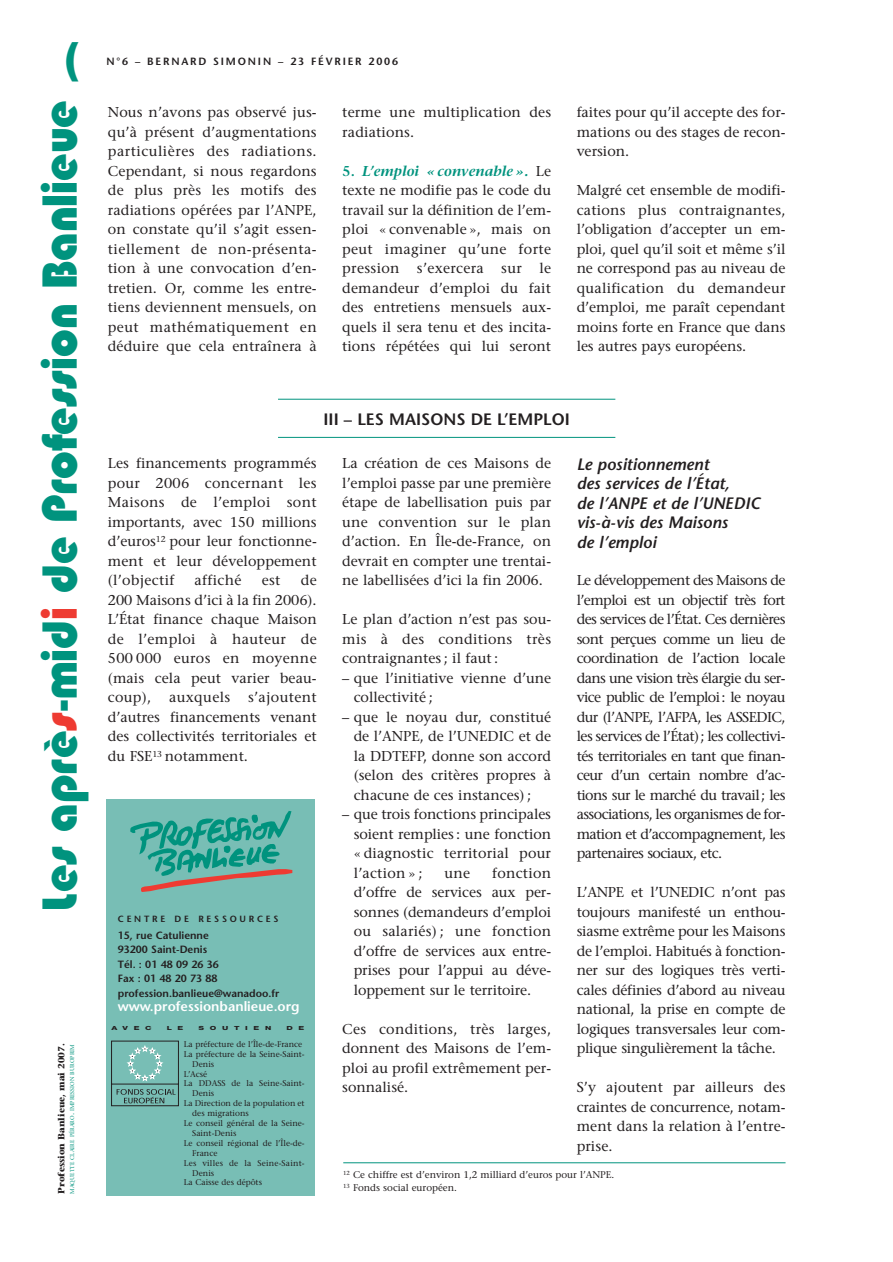
<style>
.page{position:relative;width:893px;height:1262px;background:#fff}
.page>*{position:absolute;margin:0;border:0;box-sizing:border-box;transform-origin:0 0}
.t1{font:900 48px "Blippo BT";color:#00937e}
.t2{font:italic 600 16.5px/19.5px "Stone Sans";color:#231f20}
.t3{font:600 16.5px "Stone Sans";color:#231f20}
.t4{font:14.25px/19.5px "Stone Serif";color:#231f20;text-align:justify}
.t5{font:14.25px "Stone Serif";letter-spacing:.025em;color:#231f20}
.t6{font:600 13.5px "Stone Sans";color:#fff}
.t7{font:600 10.5px/14.4px "Stone Sans";color:#231f20}
.t8{font:600 10.5px "Stone Sans";letter-spacing:.17em;color:#231f20}
.t9{font:9.75px/13.5px "Stone Serif";color:#231f20}
.t10{font:700 9px "Stone Serif";color:#231f20}
.t11{font:600 9px "Stone Sans";letter-spacing:.305em;color:#231f20}
.t12{font:8.25px "Stone Serif";color:#231f20}
.t13{font:8.25px "Stone Serif";letter-spacing:.02em;color:#231f20}
.t14{font:5.7px "Stone Serif";color:#00937e}
.t15{font:800 5.7px "Helvetica Neue";letter-spacing:.675em;color:#231f20;scale:1.5 1}
.s1{color:#ee3b32}
.s2{font-size:7.5px}
.s3{font-weight:600;color:#00937e}
.s4{font-weight:600;font-style:italic;color:#00937e}
</style>
<div class="page">
<hr style="left:278px;top:399px;width:337px;height:1px;background:#00937e">
<hr style="left:278px;top:437px;width:337px;height:1px;background:#00937e">
<div style="left:106px;top:799px;width:209px;height:396px;background:#78beb5"></div>
<svg style="left:111px;top:1040px;width:68px;height:66px"></svg>
<svg style="left:163px;top:811px;width:128px;height:38px"></svg>
<hr style="left:343px;top:1162px;width:442px;height:1px;background:#00937e">
<h1 class="t1" style="left:65px;top:42px;width:16px">(</h1>
<h1 class="t1" style="left:42px;top:910px;width:811px;rotate:-90deg">Les aprè<span class="s1">s</span>-mid<span class="s1">i</span> de Profession Banlieue</h1>
<p class="t10" style="left:58px;top:1193px;width:152px;rotate:-90deg">Profession Banlieue, mai 2007.</p>
<p class="t14" style="left:70px;top:1193px;width:151px;rotate:-90deg">MAQUETTE CLAIRE PÉRARO<span class="s2">.</span> IMPRESSION BUROPRIM</p>
<p class="t8" style="left:106px;top:58px;width:293px">N°6 – BERNARD SIMONIN – 23 FÉVRIER 2006</p>
<p class="t4" style="left:108px;top:104px;width:210px">Nous n’avons pas observé jus&shy;qu’à présent d’augmentations particulières des radiations.<br>Cependant, si nous regardons de plus près les motifs des radiations opérées par l’ANPE, on constate qu’il s’agit essen&shy;tiellement de non-présenta&shy;tion à une convocation d’en&shy;tretien. Or, comme les entre&shy;tiens deviennent mensuels, on peut mathématiquement en déduire que cela entraînera à</p>
<p class="t4" style="left:342px;top:104px;width:210px">terme une multiplication des radiations.</p>
<p class="t4" style="left:342px;top:162px;width:210px"><span class="s3">5.</span> <span class="s4">L’emploi « convenable ».</span> Le texte ne modifie pas le code du travail sur la définition de l’em&shy;ploi « convenable », mais on peut imaginer qu’une forte pression s’exercera sur le demandeur d’emploi du fait des entretiens mensuels aux&shy;quels il sera tenu et des incita&shy;tions répétées qui lui seront</p>
<p class="t4" style="left:576px;top:104px;width:210px">faites pour qu’il accepte des for&shy;mations ou des stages de recon&shy;version.</p>
<p class="t4" style="left:576px;top:182px;width:210px">Malgré cet ensemble de modifi&shy;cations plus contraignantes, l’obligation d’accepter un em&shy;ploi, quel qu’il soit et même s’il ne correspond pas au niveau de qualification du demandeur d’emploi, me paraît cependant moins forte en France que dans les autres pays européens.</p>
<p class="t3" style="left:323px;top:413px;width:248px">III – LES MAISONS DE L’EMPLOI</p>
<p class="t4" style="left:108px;top:455px;width:210px">Les financements programmés pour 2006 concernant les Maisons de l’emploi sont importants, avec 150 millions d’euros<sup>12</sup> pour leur fonctionne&shy;ment et leur développement (l’objectif</p>
<p class="t5" style="left:195px;top:575px;width:48px">affiché</p>
<p class="t4" style="left:262px;top:572px;width:20px">est</p>
<p class="t4" style="left:108px;top:572px;width:210px;text-indent:193px">de 200 Maisons d’ici à la fin 2006).<br>L’État finance chaque Maison de l’emploi à hauteur de 500 000 euros en moyenne (mais cela peut varier beau&shy;coup),</p>
<p class="t4" style="left:108px;top:689px;width:210px;text-indent:140px">s’ajoutent d’autres financements venant des collectivités territoriales et du FSE<sup>13</sup> notamment.</p>
<p class="t5" style="left:169px;top:692px;width:63px">auxquels</p>
<p class="t11" style="left:118px;top:915px;width:162px">CENTRE DE RESSOURCES</p>
<p class="t7" style="left:118px;top:929px;width:163px">15, rue Catulienne<br>93200 Saint-Denis<br>Tél. : 01 48 09 26 36<br>Fax : 01 48 20 73 88 profession.banlieue@wanadoo.fr</p>
<p class="t6" style="left:118px;top:1001px;width:183px">www.professionbanlieue.org</p>
<p class="t12" style="left:184px;top:1040px;width:120px">La préfecture de l’Île-de-France</p>
<p class="t12" style="left:184px;top:1050px;width:122px">La préfecture de la Seine-Saint-</p>
<p class="t12" style="left:192px;top:1060px;width:23px">Denis</p>
<p class="t12" style="left:184px;top:1070px;width:25px">L’Acsé</p>
<p class="t12" style="left:184px;top:1080px;width:122px">La DDASS de la Seine-Saint-</p>
<p class="t12" style="left:192px;top:1090px;width:23px">Denis</p>
<p class="t12" style="left:184px;top:1100px;width:122px">La Direction de la population et</p>
<p class="t12" style="left:192px;top:1110px;width:58px">des migrations</p>
<p class="t12" style="left:184px;top:1120px;width:122px">Le conseil général de la Seine-</p>
<p class="t12" style="left:192px;top:1129px;width:46px">Saint-Denis</p>
<p class="t12" style="left:184px;top:1139px;width:122px">Le conseil régional de l’Île-de-</p>
<p class="t12" style="left:192px;top:1149px;width:27px">France</p>
<p class="t13" style="left:184px;top:1159px;width:122px">Les villes de la Seine-Saint-</p>
<p class="t12" style="left:192px;top:1169px;width:23px">Denis</p>
<p class="t12" style="left:184px;top:1179px;width:80px">La Caisse des dépôts</p>
<p class="t15" style="left:111px;top:1026px;width:28px">AVEC</p>
<p class="t15" style="left:167px;top:1026px;width:13px">L E</p>
<p class="t15" style="left:199px;top:1026px;width:50px">SOUTIEN</p>
<p class="t15" style="left:286px;top:1026px;width:13px">D E</p>
<p class="t4" style="left:342px;top:455px;width:210px">La création de ces Maisons de l’emploi passe par une première étape de labellisation puis par une convention sur le plan d’action. En Île-de-France, on devrait en compter une trentai&shy;ne labellisées d’ici la fin 2006.</p>
<p class="t4" style="left:342px;top:611px;width:210px">Le plan d’action n’est pas sou&shy;mis à des conditions très contraignantes ; il faut :</p>
<p class="t4" style="left:354px;top:669px;width:199px;text-indent:-11px">– que l’initiative vienne d’une collectivité ;</p>
<p class="t4" style="left:354px;top:708px;width:199px;text-indent:-11px">– que le noyau dur, constitué de l’ANPE, de l’UNEDIC et de la DDTEFP, donne son accord (selon des critères propres à chacune de ces instances) ;</p>
<p class="t4" style="left:354px;top:806px;width:199px;text-indent:-11px">– que trois fonctions principales soient remplies : une fonction « diagnostic territorial pour l’action » ;</p>
<p class="t4" style="left:354px;top:864px;width:199px;text-indent:138px">fonction d’offre de services aux per&shy;sonnes (demandeurs d’emploi ou salariés) ; une fonction d’offre de services aux entre&shy;prises pour l’appui au déve&shy;loppement sur le territoire.</p>
<p class="t4" style="left:342px;top:1020px;width:210px">Ces conditions, très larges, donnent des Maisons de l’em&shy;ploi au profil extrêmement per&shy;sonnalisé.</p>
<p class="t4" style="left:444px;top:864px;width:27px">une</p>
<p class="t2" style="left:576px;top:456px;width:185px">Le positionnement<br>des services de l’État,<br>de l’ANPE et de l’UNEDIC vis-à-vis des Maisons<br>de l’emploi</p>
<p class="t4" style="left:576px;top:572px;width:210px">Le développement des Maisons de l’emploi est un objectif très fort des services de l’État. Ces dernières sont perçues comme un lieu de coordination de l’action locale dans une vision très élargie du ser&shy;vice public de l’emploi: le noyau dur (l’ANPE, l’AFPA, les ASSEDIC, les services de l’État); les collectivi&shy;tés territoriales en tant que finan&shy;ceur d’un certain nombre d’ac&shy;tions sur le marché du travail; les associations, les organismes de for&shy;mation et d’accompagnement, les partenaires sociaux, etc.</p>
<p class="t4" style="left:576px;top:884px;width:210px">L’ANPE et l’UNEDIC n’ont pas toujours manifesté un enthou&shy;siasme extrême pour les Maisons de l’emploi. Habitués à fonction&shy;ner sur des logiques très verti&shy;cales définies d’abord au niveau national, la prise en compte de logiques transversales leur com&shy;plique singulièrement la tâche.</p>
<p class="t4" style="left:576px;top:1079px;width:210px">S’y ajoutent par ailleurs des craintes de concurrence, notam&shy;ment dans la relation à l’entre&shy;prise.</p>
<p class="t9" style="left:343px;top:1168px;width:272px"><sup>12</sup> Ce chiffre est d’environ 1,2 milliard d’euros pour l’ANPE.<br><sup>13</sup> Fonds social européen.</p>
</div>
